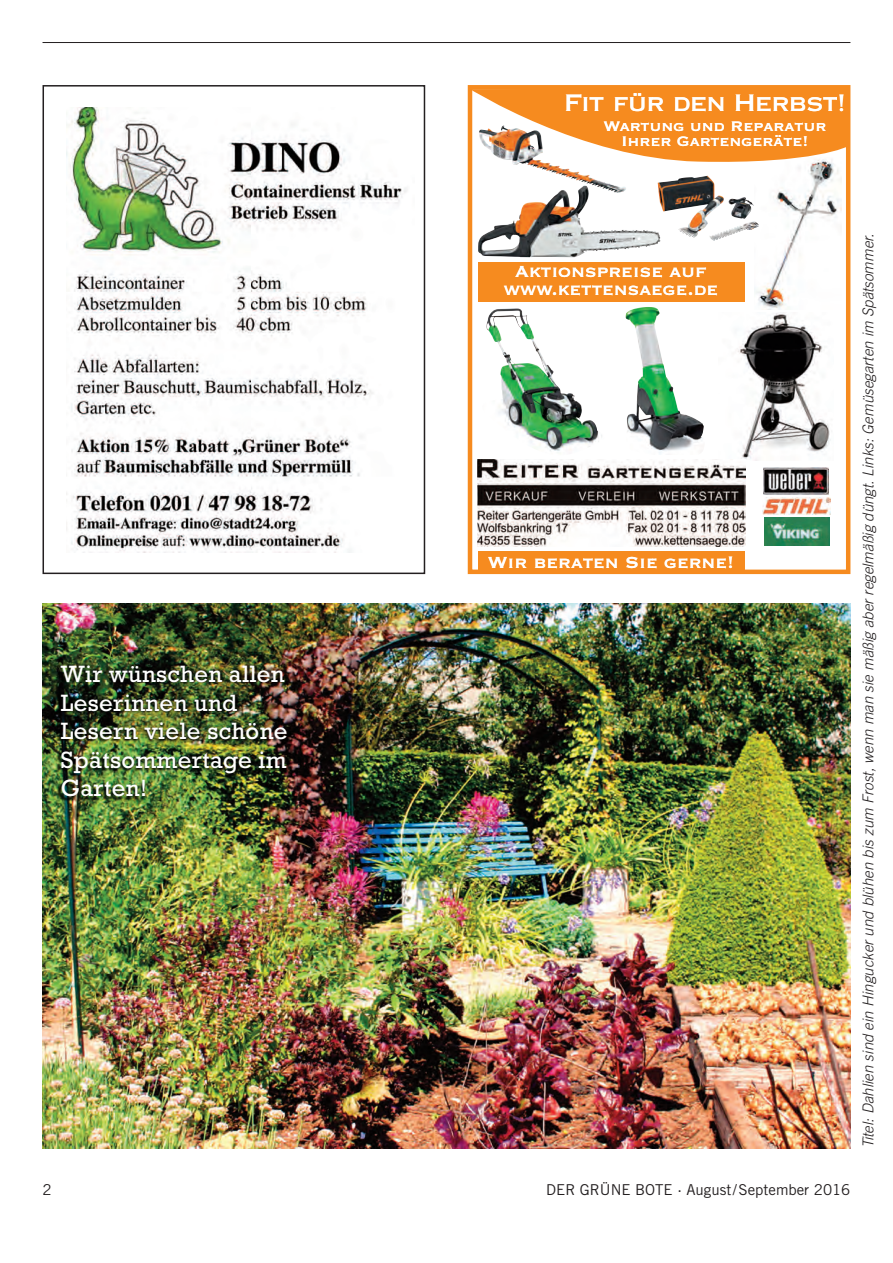
<style>
.page{position:relative;width:893px;height:1263px;background:#fff}
.page>*{position:absolute;margin:0;border:0;box-sizing:border-box;transform-origin:0 0}
.t1{font:24px/28.5px "Rockwell";letter-spacing:.015em;color:#fff}
.t2{font:22.5px "Copperplate Thirty One AB";color:#fff}
.t3{font:21px "Copperplate Thirty One BC";color:#fff}
.t4{font:18px "Copperplate Thirty One BC";color:#fff}
.t5{font:italic 300 15px "Trade Gothic";letter-spacing:.005em;color:#231f20}
.t6{font:15px "Trade Gothic";color:#231f20}
</style>
<div class="page">
<img style="left:67px;top:108px;width:340px;height:444px">
<div style="left:43px;top:85px;width:382px;height:489px;border:2px solid #231f20"></div>
<hr style="left:43px;top:42px;width:807px;height:1px;background:#231f20">
<img style="left:43px;top:604px;width:807px;height:544px">
<img style="left:43px;top:637px;width:279px;height:173px">
<svg style="left:477px;top:164px;width:354px;height:405px"></svg>
<div style="left:468px;top:85px;width:382px;height:489px;border:4px solid #f68b1f"></div>
<img style="left:719px;top:312px;width:112px;height:149px">
<img style="left:754px;top:164px;width:88px;height:146px">
<svg style="left:470px;top:88px;width:379px;height:76px;background:#f39c44"></svg>
<img style="left:764px;top:518px;width:66px;height:27px">
<img style="left:762px;top:498px;width:69px;height:16px">
<img style="left:533px;top:147px;width:94px;height:46px">
<img style="left:625px;top:307px;width:80px;height:148px">
<img style="left:478px;top:226px;width:180px;height:31px">
<img style="left:658px;top:187px;width:66px;height:51px">
<div style="left:478px;top:263px;width:266px;height:39px;background:#f68b1f"></div>
<div style="left:477px;top:460px;width:272px;height:90px;background:#fff"></div>
<img style="left:477px;top:460px;width:268px;height:87px">
<img style="left:487px;top:317px;width:87px;height:81px">
<div style="left:478px;top:551px;width:266px;height:20px;background:#f68b1f"></div>
<div style="left:764px;top:467px;width:67px;height:30px;background:linear-gradient(to right,#fff,#fff)"></div>
<img style="left:764px;top:467px;width:65px;height:27px">
<h2 class="t2" style="left:564px;top:94px;width:283px">Fit für den Herbst!</h2>
<p class="t4" style="left:603px;top:114px;width:224px">Wartung und Reparatur</p>
<p class="t4" style="left:621px;top:129px;width:188px">Ihrer Gartengeräte!</p>
<h1 class="t1" style="left:61px;top:663px;width:228px">Wir wünschen allen<br>Leserinnen und<br>Lesern viele schöne<br>Spätsommertage im<br>Garten!</h1>
<h3 class="t3" style="left:515px;top:257px;width:193px">Aktionspreise auf</h3>
<h3 class="t3" style="left:504px;top:275px;width:216px">www.kettensaege.de</h3>
<h3 class="t3" style="left:488px;top:548px;width:248px">Wir beraten Sie gerne!</h3>
<p class="t5" style="left:863px;top:1148px;width:916px;rotate:-90deg">Titel: Dahlien sind ein Hingucker und blühen bis zum Frost, wenn man sie mäßig aber regelmäßig düngt. Links: Gemüsegarten im Spätsommer.</p>
<p class="t6" style="left:43px;top:1184px;width:11px">2</p>
<p class="t6" style="left:546px;top:1184px;width:306px">DER GRÜNE BOTE · August/September 2016</p>
</div>
